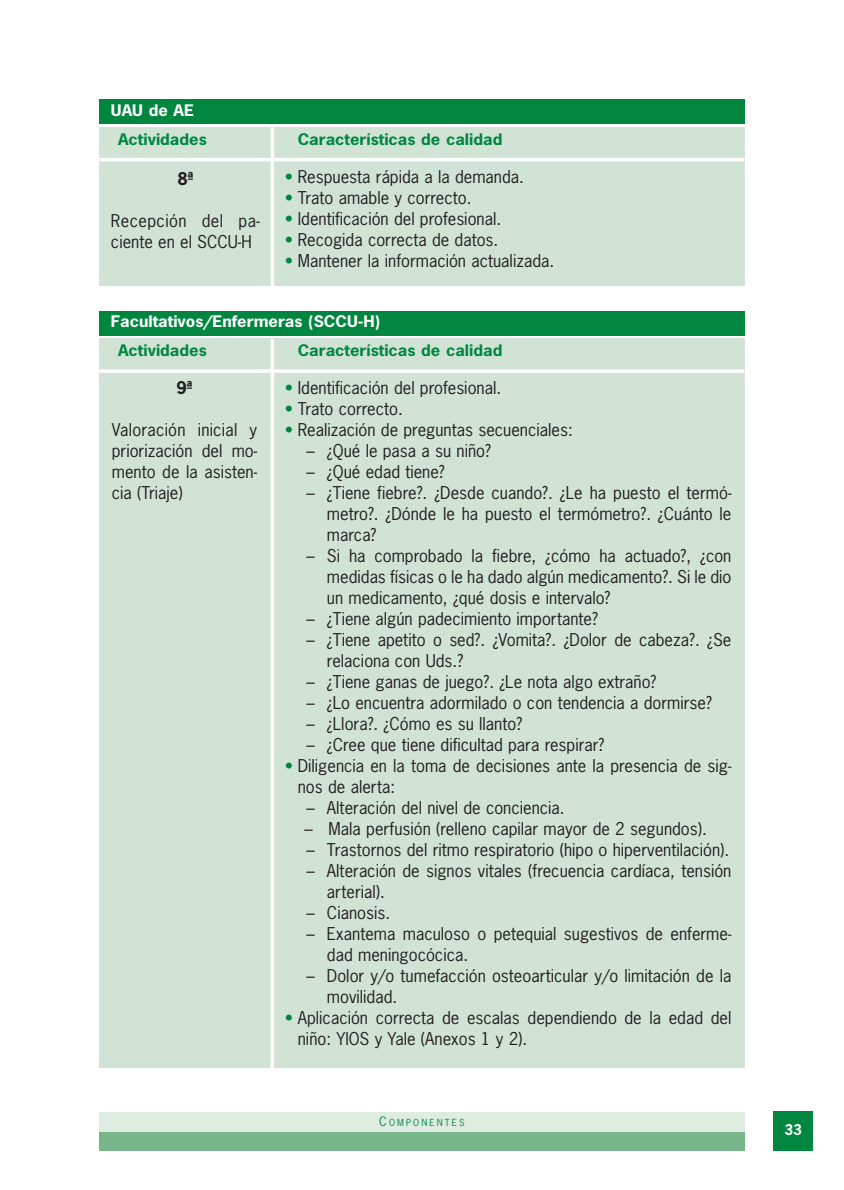
<style>
.page{position:relative;width:844px;height:1190px;background:#fff}
.page>*{position:absolute;margin:0;border:0;box-sizing:border-box;transform-origin:0 0}
.t1{font:16.62px/21px "News Gothic";color:#231f20}
.t2{font:16.62px/21px "News Gothic";letter-spacing:.025em;color:#231f20}
.t3{font:700 16.62px "News Gothic";color:#231f20}
.t4{font:700 15.05px "News Gothic";color:#00863f;scale:1.11 1}
.t5{font:700 15.05px "News Gothic";color:#fff;scale:1.11 1}
.t6{font:700 14px "News Gothic";color:#fff}
.t7{font:9.1px "News Gothic";letter-spacing:.23em;color:#00863f}
.s1{color:#00863f}
.s2{font-size:12.25px}
</style>
<div class="page">
<div style="left:773px;top:1111px;width:40px;height:40px;background:#00863f"></div>
<div style="left:99px;top:1131px;width:645px;height:20px;background:#79b58b"></div>
<div style="left:99px;top:1112px;width:645px;height:19px;background:#deece1"></div>
<div style="left:99px;top:127px;width:645px;height:159px;background:#d0e3d5"></div>
<hr style="left:99px;top:158px;width:645px;height:3px;background:#fff">
<svg style="left:270px;top:127px;width:4px;height:209px"></svg>
<div style="left:99px;top:99px;width:645px;height:25px;background:#00863f"></div>
<div style="left:99px;top:311px;width:645px;height:24px;background:#00863f"></div>
<div style="left:99px;top:338px;width:645px;height:730px;background:#d0e3d5"></div>
<hr style="left:99px;top:369px;width:645px;height:4px;background:#f6faf7">
<svg style="left:270px;top:339px;width:4px;height:729px;background:#f8faf8"></svg>
<p class="t5" style="left:111px;top:104px;width:76px">UAU de AE</p>
<p class="t4" style="left:118px;top:133px;width:81px">Actividades</p>
<p class="t4" style="left:298px;top:133px;width:186px">Características de calidad</p>
<p class="t3" style="left:177px;top:172px;width:17px">8ª</p>
<p class="t2" style="left:111px;top:212px;width:150px">Recepción del pa&shy;ciente en el SCCU-H</p>
<p class="t1" style="left:285px;top:167px;width:241px"><span class="s1">•</span> Respuesta rápida a la demanda.</p>
<p class="t1" style="left:285px;top:188px;width:188px"><span class="s1">•</span> Trato amable y correcto.</p>
<p class="t1" style="left:285px;top:209px;width:218px"><span class="s1">•</span> Identificación del profesional.</p>
<p class="t1" style="left:285px;top:230px;width:215px"><span class="s1">•</span> Recogida correcta de datos.</p>
<p class="t1" style="left:285px;top:251px;width:271px"><span class="s1">•</span> Mantener la información actualizada.</p>
<p class="t5" style="left:111px;top:316px;width:244px">Facultativos/Enfermeras (SCCU-H)</p>
<p class="t4" style="left:118px;top:344px;width:81px">Actividades</p>
<p class="t4" style="left:298px;top:344px;width:186px">Características de calidad</p>
<p class="t3" style="left:177px;top:381px;width:17px">9ª</p>
<p class="t1" style="left:112px;top:421px;width:147px;text-align:justify">Valoración inicial y priorización del mo&shy;mento de la asisten&shy;cia (Triaje)</p>
<p class="t1" style="left:285px;top:379px;width:218px"><span class="s1">•</span> Identificación del profesional.</p>
<p class="t1" style="left:285px;top:400px;width:120px"><span class="s1">•</span> Trato correcto.</p>
<p class="t1" style="left:285px;top:421px;width:290px"><span class="s1">•</span> Realización de preguntas secuenciales:</p>
<p class="t1" style="left:306px;top:442px;width:186px">– ¿Qué le pasa a su niño?</p>
<p class="t1" style="left:306px;top:463px;width:140px">– ¿Qué edad tiene?</p>
<p class="t1" style="left:327px;top:484px;width:406px;text-align:justify;text-indent:-20px">– ¿Tiene fiebre?. ¿Desde cuando?. ¿Le ha puesto el termó&shy;metro?. ¿Dónde le ha puesto el termómetro?. ¿Cuánto le marca?</p>
<p class="t1" style="left:327px;top:547px;width:406px;text-align:justify;text-indent:-20px">– Si ha comprobado la fiebre, ¿cómo ha actuado?, ¿con medidas físicas o le ha dado algún medicamento?. Si le dio un medicamento, ¿qué dosis e intervalo?</p>
<p class="t1" style="left:306px;top:610px;width:293px">– ¿Tiene algún padecimiento importante?</p>
<p class="t1" style="left:327px;top:631px;width:406px;text-indent:-20px">– ¿Tiene apetito o sed?. ¿Vomita?. ¿Dolor de cabeza?. ¿Se relaciona con Uds.?</p>
<p class="t1" style="left:306px;top:673px;width:351px">– ¿Tiene ganas de juego?. ¿Le nota algo extraño?</p>
<p class="t1" style="left:306px;top:694px;width:407px">– ¿Lo encuentra adormilado o con tendencia a dormirse?</p>
<p class="t1" style="left:306px;top:715px;width:217px">– ¿Llora?. ¿Cómo es su llanto?</p>
<p class="t1" style="left:306px;top:736px;width:299px">– ¿Cree que tiene dificultad para respirar?</p>
<p class="t1" style="left:298px;top:757px;width:435px;text-indent:-13px"><span class="s1">•</span> Diligencia en la toma de decisiones ante la presencia de sig&shy;nos de alerta:</p>
<p class="t1" style="left:306px;top:799px;width:260px">– Alteración del nivel de conciencia.</p>
<p class="t1" style="left:304px;top:820px;width:404px">– Mala perfusión (relleno capilar mayor de 2 segundos).</p>
<p class="t1" style="left:306px;top:841px;width:424px">– Trastornos del ritmo respiratorio (hipo o hiperventilación).</p>
<p class="t1" style="left:327px;top:862px;width:406px;text-indent:-20px">– Alteración de signos vitales (frecuencia cardíaca, tensión arterial).</p>
<p class="t1" style="left:306px;top:904px;width:85px">– Cianosis.</p>
<p class="t1" style="left:327px;top:925px;width:406px;text-indent:-20px">– Exantema maculoso o petequial sugestivos de enferme&shy;dad meningocócica.</p>
<p class="t1" style="left:327px;top:967px;width:406px;text-indent:-20px">– Dolor y/o tumefacción osteoarticular y/o limitación de la movilidad.</p>
<p class="t1" style="left:298px;top:1009px;width:435px;text-indent:-13px"><span class="s1">•</span> Aplicación correcta de escalas dependiendo de la edad del niño: YIOS y Yale (Anexos 1 y 2).</p>
<p class="t7" style="left:379px;top:1119px;width:87px"><span class="s2">C</span>OMPONENTES</p>
<p class="t6" style="left:784px;top:1124px;width:19px">33</p>
</div>
